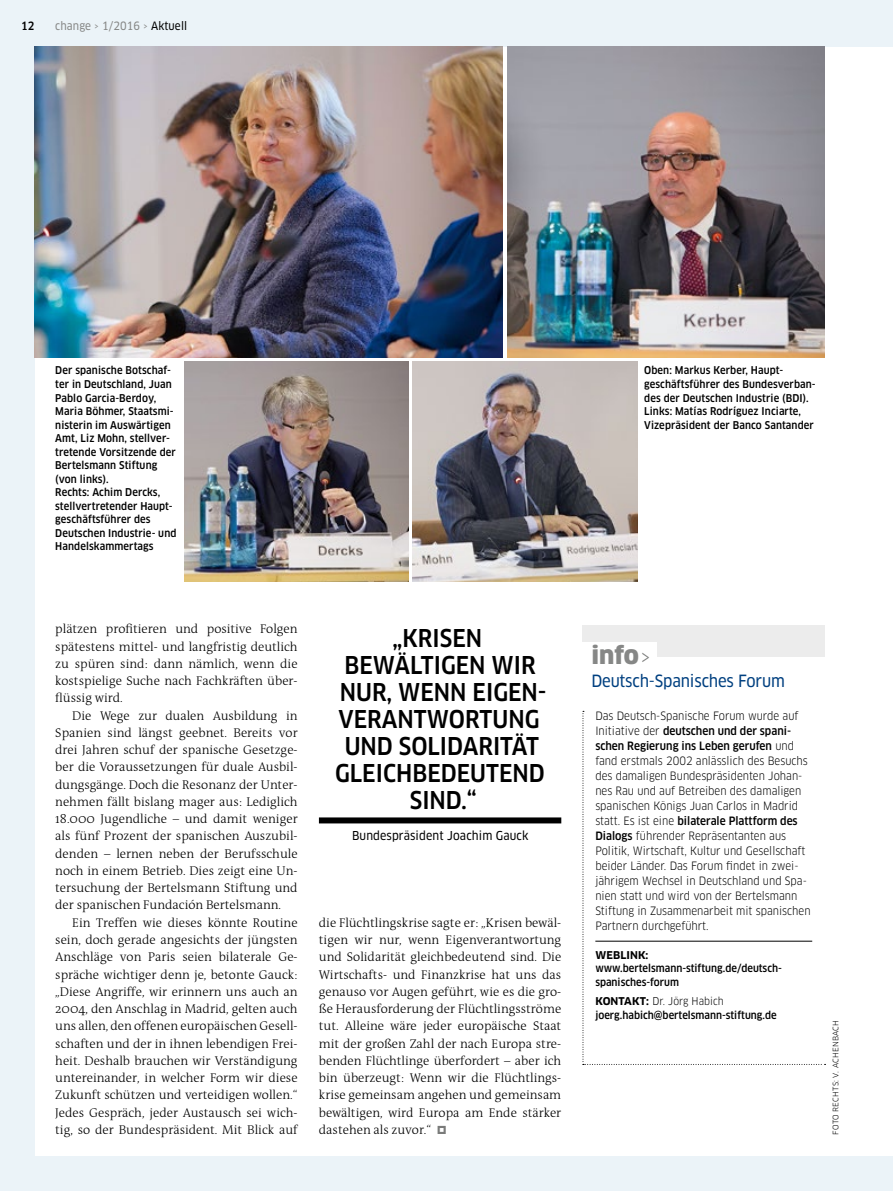
<style>
.page{position:relative;width:893px;height:1191px;background:#fff}
.page>*{position:absolute;margin:0;border:0;box-sizing:border-box;transform-origin:0 0}
.BU_book{font:500 condensed 24px/27px "Clan OT";color:#000;text-align:center}
.t1{font:900 24px "Clan OT";color:#868786}
.t2{font:16.5px "Clan OT Narrow News";letter-spacing:-.01em;color:#004080}
.Lauftext_mit_Einzug{font:300 12.75px/17.2px "The Antiqua B3";color:#000;text-align:justify}
.BU_book-2{font:12px "Clan OT Narrow News";letter-spacing:.01em;color:#000}
.Infotext_7_5_10_boo{font:condensed 11.25px/15px "Clan OT";color:#000}
.t3{font:11.25px "Clan OT Narrow News";letter-spacing:.01em;color:#868786}
.t4{font:500 condensed 11.25px "Clan OT";color:#000}
.BU_standard{font:500 condensed 10.5px/13.5px "Clan OT";letter-spacing:.01em;color:#000}
.Weblink_7_9{font:500 condensed 10.5px/13.5px "Clan OT";color:#000}
.Kontakt_Weblink{font:500 condensed 10.5px "Clan OT";color:#000}
.Kontakt_Weblink-2{font:condensed 10.5px "Clan OT";color:#000}
.Kontakt_Weblink-3{font:700 10.5px "Clan OT";letter-spacing:.01em;color:#000}
.t5{font:7.5px "Clan OT";letter-spacing:.03em;color:#000}
.s1{color:#000}
.s2{font-weight:400;font-stretch:condensed;color:#7a7b7a}
.s3{font-weight:500}
.s4{font-weight:700;font-stretch:normal}
</style>
<div class="page">
<div style="left:0;top:1157px;width:893px;height:34px;background:#ebf3f8"></div>
<div style="left:0;top:0;width:893px;height:47px;background:#ebf3f8"></div>
<div style="left:0;top:0;width:34px;height:1191px;background:#ebf3f8"></div>
<div style="left:583px;top:625px;width:242px;height:69px;background:#ececec"></div>
<div style="left:583px;top:642px;width:74px;height:52px;background:#fff"></div>
<div style="left:636px;top:658px;width:189px;height:36px;background:#fff"></div>
<svg style="left:583px;top:711px;width:243px;height:354px"></svg>
<img style="left:34px;top:47px;width:469px;height:310px">
<hr style="left:892px;top:0;width:1px;height:1191px;background:#004080">
<div style="left:319px;top:817px;width:242px;height:6px;background:#000"></div>
<img style="left:507px;top:47px;width:318px;height:310px">
<img style="left:412px;top:361px;width:226px;height:220px">
<img style="left:185px;top:361px;width:223px;height:220px">
<p class="t4" style="left:21px;top:19px;width:15px">12</p>
<p class="t3" style="left:55px;top:19px;width:133px">change › 1/2016 › <span class="s1">Aktuell</span></p>
<p class="BU_standard" style="left:55px;top:364px;width:122px">Der spanische Botschaf&shy;ter in Deutschland, Juan<br>Pablo Garcia-Berdoy,<br>Maria Böhmer, Staatsmi&shy;nisterin im Auswärtigen<br>Amt, Liz Mohn, stellver&shy;tretende Vorsitzende der<br>Bertelsmann Stiftung (von links).</p>
<p class="BU_standard" style="left:55px;top:485px;width:123px">Rechts: Achim Dercks, stellvertretender Haupt&shy;geschäftsführer des<br>Deutschen Industrie- und<br>Handelskammertags</p>
<p class="Lauftext_mit_Einzug" style="left:55px;top:621px;width:244px">plätzen profitieren und positive Folgen spätestens mittel- und langfristig deutlich zu spüren sind: dann nämlich, wenn die kostspielige Suche nach Fachkräften über&shy;flüssig wird.</p>
<p class="Lauftext_mit_Einzug" style="left:55px;top:707px;width:244px;text-indent:17px">Die Wege zur dualen Ausbildung in Spanien sind längst geebnet. Bereits vor drei Jahren schuf der spanische Gesetzge&shy;ber die Voraussetzungen für duale Ausbil&shy;dungsgänge. Doch die Resonanz der Unter&shy;nehmen fällt bislang mager aus: Lediglich 18.000 Jugendliche – und damit weniger als fünf Prozent der spanischen Auszubil&shy;denden – lernen neben der Berufsschule noch in einem Betrieb. Dies zeigt eine Un&shy;tersuchung der Bertelsmann Stiftung und der spanischen Fundación Bertelsmann.</p>
<p class="Lauftext_mit_Einzug" style="left:55px;top:914px;width:244px;text-indent:17px">Ein Treffen wie dieses könnte Routine sein, doch gerade angesichts der jüngsten Anschläge von Paris seien bilaterale Ge&shy;spräche wichtiger denn je, betonte Gauck: „Diese Angriffe, wir erinnern uns auch an 2004, den Anschlag in Madrid, gelten auch uns allen, den offenen europäischen Gesell&shy;schaften und der in ihnen lebendigen Frei&shy;heit. Deshalb brauchen wir Verständigung untereinander, in welcher Form wir diese Zukunft schützen und verteidigen wollen.“ Jedes Gespräch, jeder Austausch sei wich&shy;tig, so der Bundespräsident. Mit Blick auf</p>
<p class="BU_book" style="left:335px;top:625px;width:213px">„KRISEN<br>BEWÄLTIGEN WIR<br>NUR, WENN EIGEN-<br>VERANTWORTUNG<br>UND SOLIDARITÄT<br>GLEICHBEDEUTEND<br>SIND.“</p>
<p class="BU_book-2" style="left:352px;top:829px;width:178px">Bundespräsident Joachim Gauck</p>
<p class="Lauftext_mit_Einzug" style="left:319px;top:914px;width:244px">die Flüchtlingskrise sagte er: „Krisen bewäl&shy;tigen wir nur, wenn Eigenverantwortung und Solidarität gleichbedeutend sind. Die Wirtschafts- und Finanzkrise hat uns das genauso vor Augen geführt, wie es die gro&shy;ße Herausforderung der Flüchtlingsströme tut. Alleine wäre jeder europäische Staat mit der großen Zahl der nach Europa stre&shy;benden Flüchtlinge überfordert – aber ich bin überzeugt: Wenn wir die Flüchtlings&shy;krise gemeinsam angehen und gemeinsam bewältigen, wird Europa am Ende stärker dastehen als zuvor.“</p>
<p class="BU_standard" style="left:644px;top:364px;width:173px">Oben: Markus Kerber, Haupt&shy;geschäftsführer des Bundesverban&shy;des der Deutschen Industrie (BDI).</p>
<p class="BU_standard" style="left:644px;top:404px;width:171px">Links: Matías Rodríguez Inciarte,<br>Vizepräsident der Banco Santander</p>
<p class="t1" style="left:591px;top:641px;width:60px">info<span class="s2">&gt;</span></p>
<p class="t2" style="left:591px;top:671px;width:195px">Deutsch-Spanisches Forum</p>
<p class="Infotext_7_5_10_boo" style="left:595px;top:708px;width:217px">Das Deutsch-Spanische Forum wurde auf Initiative der <span class="s3">deutschen und der spani&shy;schen Regierung ins Leben gerufen</span> und fand erstmals 2002 anlässlich des Besuchs des damaligen Bundespräsidenten Johan&shy;nes Rau und auf Betreiben des damaligen spanischen Königs Juan Carlos in Madrid statt. Es ist eine <span class="s3">bilaterale Plattform des Dialogs</span> führender Repräsentanten aus Politik, Wirtschaft, Kultur und Gesellschaft beider Länder. Das Forum findet in zwei&shy;jährigem Wechsel in Deutschland und Spa&shy;nien statt und wird von der Bertelsmann Stiftung in Zusammenarbeit mit spanischen Partnern durchgeführt.</p>
<p class="Kontakt_Weblink-3" style="left:595px;top:948px;width:55px">WEBLINK:</p>
<p class="Weblink_7_9" style="left:595px;top:961px;width:188px">www.bertelsmann-stiftung.de/deutsch&shy;spanisches-forum</p>
<p class="Kontakt_Weblink-2" style="left:595px;top:995px;width:130px"><span class="s4">KONTAKT:</span> Dr. Jörg Habich</p>
<p class="Kontakt_Weblink" style="left:595px;top:1008px;width:183px">joerg.habich@bertelsmann-stiftung.de</p>
<p class="t5" style="left:831px;top:1134px;width:116px;rotate:-90deg">FOTO RECHTS: V. ACHENBACH</p>
</div>
